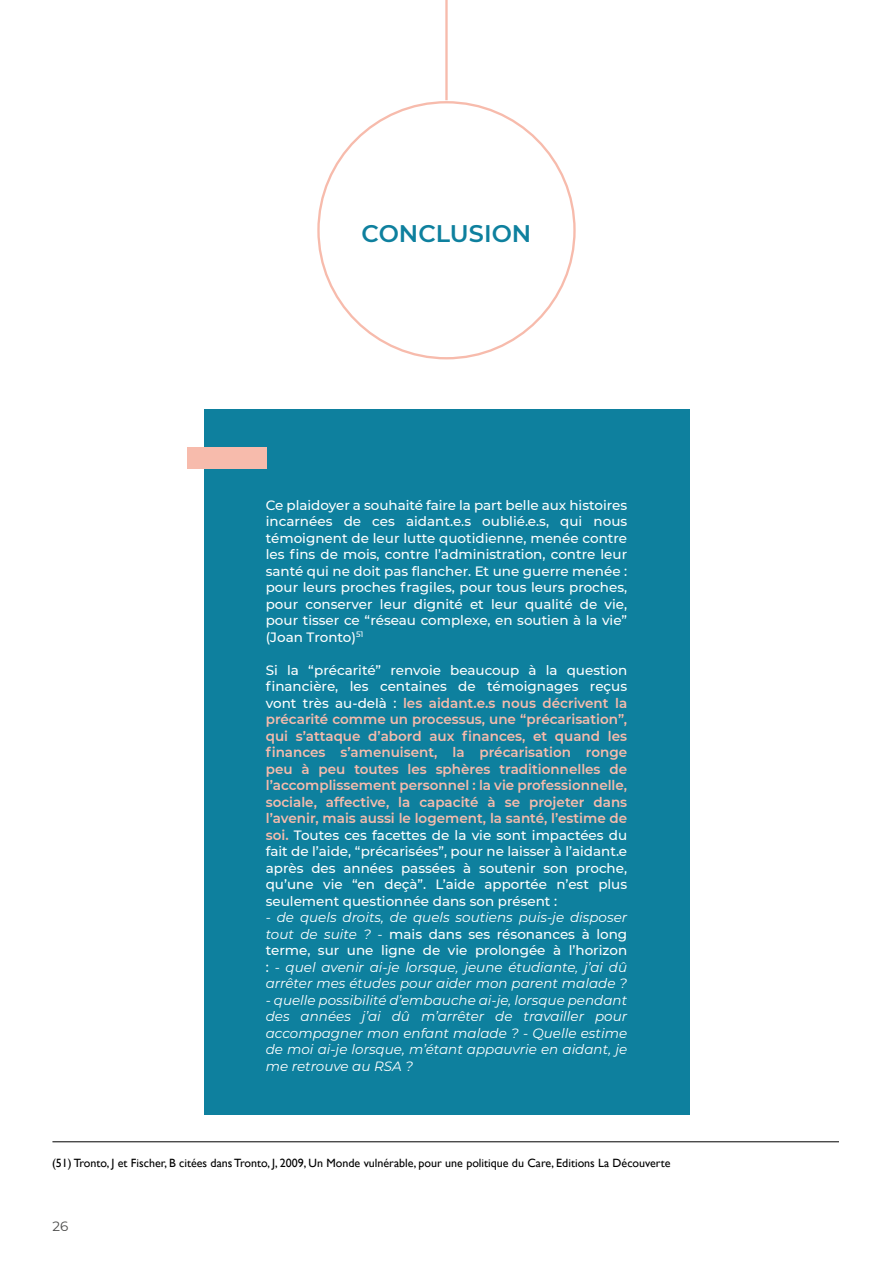
<style>
.page{position:relative;width:893px;height:1263px;background:#fff}
.page>*{position:absolute;margin:0;border:0;box-sizing:border-box;transform-origin:0 0}
.t1{font:600 24px "Montserrat";color:#0e809e}
.t2{font:600 13.5px/16.5px "Montserrat";color:#f7bbac;text-align:justify}
.t3{font:italic 13.5px/16.5px "Montserrat";color:#fff;text-align:justify}
.t4{font:500 13.5px/16.5px "Montserrat";color:#fff;text-align:justify}
.t5{font:13.5px "Montserrat";color:#4a4a49}
.t6{font:12px "Gill Sans";color:#000}
.s1{font-weight:500;color:#fff}
.s2{font-weight:500;font-style:normal}
</style>
<div class="page">
<div style="left:204px;top:410px;width:485px;height:705px;background:#0e809e"></div>
<div style="left:187px;top:448px;width:80px;height:21px;background:#f7bbac"></div>
<hr style="left:445px;top:0;width:3px;height:100px;background:#f7bbac">
<hr style="left:52px;top:1141px;width:787px;height:1px;background:#000">
<h1 class="t1" style="left:362px;top:216px;width:171px">CONCLUSION</h1>
<p class="t4" style="left:266px;top:496px;width:363px">Ce plaidoyer a souhaité faire la part belle aux histoires incarnées de ces aidant.e.s oublié.e.s, qui nous témoignent de leur lutte quotidienne, menée contre les fins de mois, contre l’administration, contre leur santé qui ne doit pas flancher. Et une guerre menée : pour leurs proches fragiles, pour tous leurs proches, pour conserver leur dignité et leur qualité de vie, pour tisser ce “réseau complexe, en soutien à la vie” (Joan Tronto)<sup>51</sup></p>
<p class="t2" style="left:266px;top:661px;width:363px"><span class="s1">Si la “précarité” renvoie beaucoup à la question financière, les centaines de témoignages reçus vont très au-delà :</span> les aidant.e.s nous décrivent la précarité comme un processus, une “précarisation”, qui s’attaque d’abord aux finances, et quand les finances s’amenuisent, la précarisation ronge peu à peu toutes les sphères traditionnelles de l’accomplissement personnel : la vie professionnelle, sociale, affective, la capacité à se projeter dans l’avenir, mais aussi le logement, la santé, l’estime de soi. <span class="s1">Toutes ces facettes de la vie sont impactées du fait de l’aide, “précarisées”, pour ne laisser à l’aidant.e après des années passées à soutenir son proche, qu’une vie “en deçà”. L’aide apportée n’est plus seulement questionnée dans son présent :</span></p>
<p class="t3" style="left:266px;top:909px;width:363px">- de quels droits, de quels soutiens puis-je disposer tout de suite ? - <span class="s2">mais dans ses résonances à long terme, sur une ligne de vie prolongée à l’horizon :</span> - quel avenir ai-je lorsque, jeune étudiante, j’ai dû arrêter mes études pour aider mon parent malade ?</p>
<p class="t3" style="left:266px;top:991px;width:363px">- quelle possibilité d’embauche ai-je, lorsque pendant des années j’ai dû m’arrêter de travailler pour accompagner mon enfant malade ? - Quelle estime de moi ai-je lorsque, m’étant appauvrie en aidant, je me retrouve au RSA ?</p>
<p class="t6" style="left:52px;top:1155px;width:620px">(51) Tronto, J et Fischer, B citées dans Tronto, J, 2009, Un Monde vulnérable, pour une politique du Care, Editions La Découverte</p>
<p class="t5" style="left:52px;top:1217px;width:17px">26</p>
</div>
